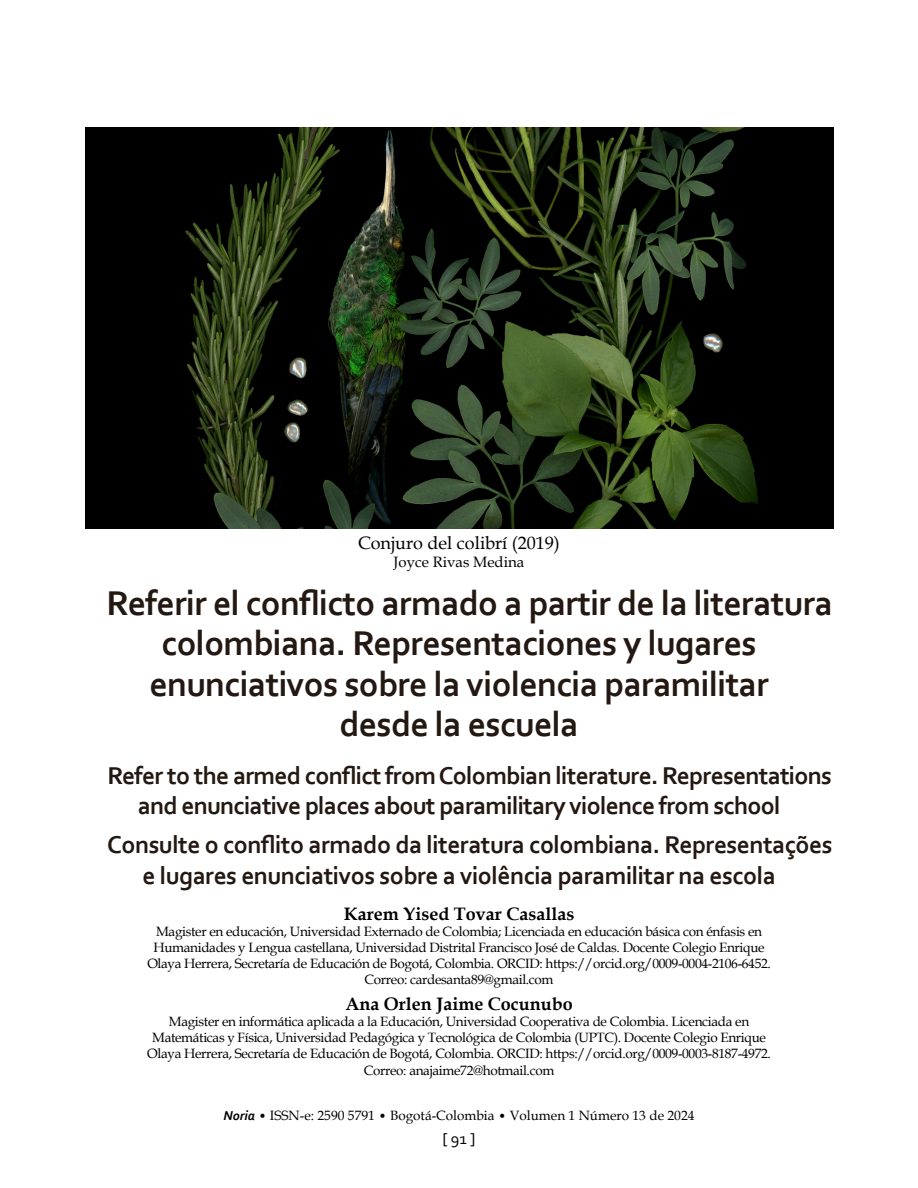
<style>
.page{position:relative;width:918px;height:1188px;background:#fff}
.page>*{position:absolute;margin:0;border:0;box-sizing:border-box;transform-origin:0 0}
.t1{font:700 36px/40.5px "Corbel";letter-spacing:-.02em;color:#231812;text-align:center}
.t2{font:700 25.5px/30.6px "Corbel";letter-spacing:-.03em;color:#231812}
.t3{font:700 18px "Book Antiqua";color:#000}
.t4{font:18px "Book Antiqua";color:#000}
.t5{font:16.5px "Corbel";color:#000}
.t6{font:15px "Book Antiqua";color:#000}
.t7{font:13.5px/16.2px "Book Antiqua";letter-spacing:-.025em;color:#000;text-align:center}
.t8{font:13.5px "Book Antiqua";color:#000}
.s1{font-family:"Corbel";font-weight:700;font-style:italic}
.s2{font-family:"Candara";font-weight:700}
</style>
<div class="page">
<img style="left:85px;top:128px;width:749px;height:400px">
<h3 class="t4" style="left:358px;top:530px;width:203px">Conjuro del colibrí (2019)</h3>
<p class="t6" style="left:394px;top:551px;width:132px">Joyce Rivas Medina</p>
<h1 class="t1" style="left:107px;top:582px;width:728px">Referir el conflicto armado a partir de la literatura colombiana. Representaciones y lugares enunciativos sobre la violencia paramilitar<br>desde la escuela</h1>
<h2 class="t2" style="left:138px;top:759px;width:696px;text-indent:-30px">Refer to the armed conflict from Colombian literature. Representations and enunciative places about paramilitary violence from school</h2>
<h2 class="t2" style="left:143px;top:829px;width:692px;text-indent:-36px">Consulte o conflito armado da literatura colombiana. Representações e lugares enunciativos sobre a violência paramilitar na escola</h2>
<h3 class="t3" style="left:344px;top:901px;width:232px">Karem Yised Tovar Casallas</h3>
<p class="t7" style="left:147px;top:923px;width:625px">Magister en educación, Universidad Externado de Colombia; Licenciada en educación básica con énfasis en Humanidades y Lengua castellana, Universidad Distrital Francisco José de Caldas. Docente Colegio Enrique Olaya Herrera, Secretaría de Educación de Bogotá, Colombia. ORCID: https://orcid.org/0009-0004-2106-6452.<br>Correo: cardesanta89@gmail.com</p>
<h3 class="t3" style="left:345px;top:991px;width:229px">Ana Orlen Jaime Cocunubo</h3>
<p class="t7" style="left:147px;top:1013px;width:625px">Magister en informática aplicada a la Educación, Universidad Cooperativa de Colombia. Licenciada en Matemáticas y Física, Universidad Pedagógica y Tecnológica de Colombia (UPTC). Docente Colegio Enrique Olaya Herrera, Secretaría de Educación de Bogotá, Colombia. ORCID: https://orcid.org/0009-0003-8187-4972.<br>Correo: anajaime72@hotmail.com</p>
<p class="t8" style="left:223px;top:1106px;width:473px"><span class="s1">Noria</span> <span class="s2">•</span> ISSN-e: 2590 5791 <span class="s2">•</span> Bogotá-Colombia <span class="s2">•</span> Volumen 1 Número 13 de 2024</p>
<p class="t5" style="left:442px;top:1128px;width:35px">[ 91 ]</p>
</div>
